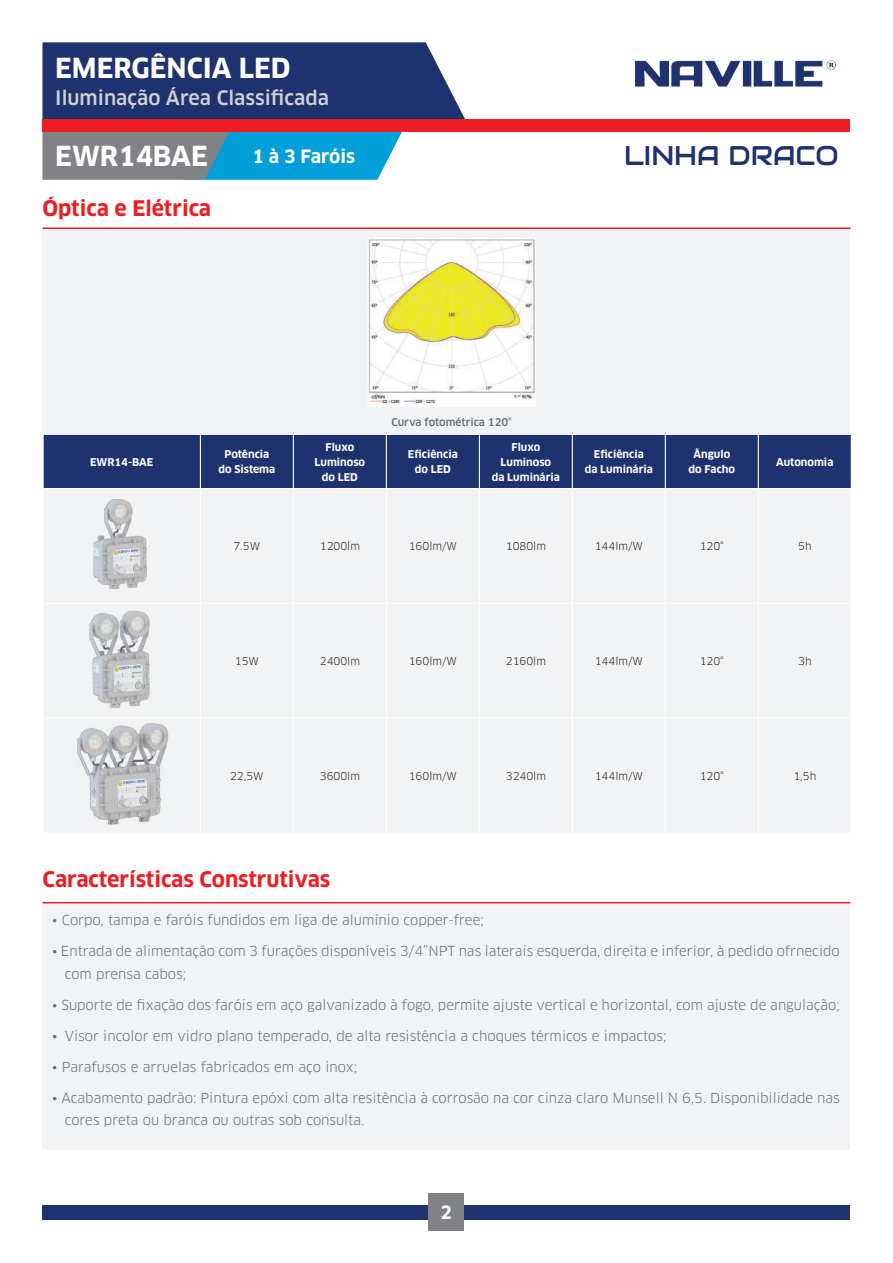
<style>
.page{position:relative;width:893px;height:1263px;background:#fff}
.page>*{position:absolute;margin:0;border:0;box-sizing:border-box;transform-origin:0 0}
.t1{font:700 27px "Clan OT";color:#fff}
.t2{font:27px "Audiowide";color:#1d326f}
.t3{font:700 21px "Clan OT";color:#ee1d23}
.t4{font:500 19.5px "Clan OT";color:#d1d2d4}
.t5{font:700 18px "Clan OT";color:#fff}
.t6{font:13.5px/22.5px "Clan OT";color:#6c6d70}
.t7{font:700 10.5px/15px "Clan OT";color:#fff;text-align:center}
.t8{font:10.5px "Clan OT";color:#231f20}
.t9{font:500 10.5px "Clan OT";color:#6c6d70}
</style>
<div class="page">
<svg style="left:42px;top:131px;width:360px;height:49px;background:#4895b2"></svg>
<div style="left:42px;top:42px;width:423px;height:79px;background:#1d326f"></div>
<div style="left:43px;top:119px;width:807px;height:13px;background:#ee1d23"></div>
<div style="left:43px;top:1205px;width:807px;height:13px;background:#1d326f"></div>
<div style="left:429px;top:1194px;width:35px;height:35px;background:#808285"></div>
<img style="left:635px;top:60px;width:201px;height:27px">
<div style="left:43px;top:902px;width:807px;height:247px;background:#f2f3f4"></div>
<div style="left:43px;top:227px;width:807px;height:212px;background:#f2f3f4"></div>
<hr style="left:43px;top:227px;width:807px;height:2px;background:#ee1d23">
<div style="left:43px;top:1206px;width:807px;height:13px;background:#1d326f"></div>
<div style="left:429px;top:1195px;width:35px;height:35px;background:#808285"></div>
<img style="left:368px;top:238px;width:168px;height:169px">
<hr style="left:43px;top:902px;width:807px;height:1px;background:#ee1d23">
<div style="left:44px;top:435px;width:807px;height:53px;background:#1d326f"></div>
<div style="left:44px;top:489px;width:807px;height:343px;background:#f2f3f4"></div>
<hr style="left:44px;top:603px;width:156px;height:1px;background:#fff">
<hr style="left:201px;top:603px;width:92px;height:1px;background:#fff">
<hr style="left:294px;top:603px;width:92px;height:1px;background:#fff">
<hr style="left:387px;top:603px;width:92px;height:1px;background:#fff">
<hr style="left:480px;top:603px;width:92px;height:1px;background:#fff">
<hr style="left:573px;top:603px;width:92px;height:1px;background:#fff">
<hr style="left:666px;top:603px;width:92px;height:1px;background:#fff">
<hr style="left:759px;top:603px;width:92px;height:1px;background:#fff">
<hr style="left:201px;top:718px;width:92px;height:1px;background:#fff">
<hr style="left:294px;top:718px;width:92px;height:1px;background:#fff">
<hr style="left:387px;top:718px;width:92px;height:1px;background:#fff">
<hr style="left:480px;top:718px;width:92px;height:1px;background:#fff">
<hr style="left:573px;top:718px;width:92px;height:1px;background:#fff">
<hr style="left:666px;top:718px;width:92px;height:1px;background:#fff">
<hr style="left:759px;top:718px;width:92px;height:1px;background:#fff">
<hr style="left:43px;top:434px;width:157px;height:1px;background:#fff">
<hr style="left:43px;top:435px;width:1px;height:53px;background:#fff">
<hr style="left:200px;top:434px;width:93px;height:1px;background:#fff">
<hr style="left:200px;top:435px;width:1px;height:53px;background:#fff">
<hr style="left:293px;top:434px;width:93px;height:1px;background:#fff">
<hr style="left:293px;top:435px;width:1px;height:53px;background:#fff">
<hr style="left:386px;top:434px;width:93px;height:1px;background:#fff">
<hr style="left:386px;top:435px;width:1px;height:53px;background:#fff">
<hr style="left:479px;top:434px;width:93px;height:1px;background:#fff">
<hr style="left:479px;top:435px;width:1px;height:53px;background:#fff">
<hr style="left:572px;top:434px;width:93px;height:1px;background:#fff">
<hr style="left:572px;top:435px;width:1px;height:53px;background:#fff">
<hr style="left:665px;top:434px;width:93px;height:1px;background:#fff">
<hr style="left:665px;top:435px;width:1px;height:53px;background:#fff">
<hr style="left:758px;top:434px;width:94px;height:1px;background:#fff">
<hr style="left:758px;top:435px;width:1px;height:53px;background:#fff">
<hr style="left:200px;top:488px;width:1px;height:115px;background:#fff">
<hr style="left:293px;top:488px;width:1px;height:115px;background:#fff">
<hr style="left:386px;top:488px;width:1px;height:115px;background:#fff">
<hr style="left:479px;top:488px;width:1px;height:115px;background:#fff">
<hr style="left:572px;top:488px;width:1px;height:115px;background:#fff">
<hr style="left:665px;top:488px;width:1px;height:115px;background:#fff">
<hr style="left:758px;top:488px;width:1px;height:115px;background:#fff">
<hr style="left:200px;top:603px;width:1px;height:115px;background:#fff">
<hr style="left:293px;top:603px;width:1px;height:115px;background:#fff">
<hr style="left:386px;top:603px;width:1px;height:115px;background:#fff">
<hr style="left:479px;top:603px;width:1px;height:115px;background:#fff">
<hr style="left:572px;top:603px;width:1px;height:115px;background:#fff">
<hr style="left:665px;top:603px;width:1px;height:115px;background:#fff">
<hr style="left:758px;top:603px;width:1px;height:115px;background:#fff">
<hr style="left:200px;top:718px;width:1px;height:114px;background:#fff">
<hr style="left:293px;top:718px;width:1px;height:114px;background:#fff">
<hr style="left:386px;top:718px;width:1px;height:114px;background:#fff">
<hr style="left:479px;top:718px;width:1px;height:114px;background:#fff">
<hr style="left:572px;top:718px;width:1px;height:114px;background:#fff">
<hr style="left:665px;top:718px;width:1px;height:114px;background:#fff">
<hr style="left:758px;top:718px;width:1px;height:114px;background:#fff">
<img style="left:44px;top:489px;width:156px;height:110px">
<img style="left:47px;top:604px;width:153px;height:109px">
<img style="left:44px;top:718px;width:156px;height:114px">
<h1 class="t1" style="left:55px;top:52px;width:237px">EMERGÊNCIA LED</h1>
<h3 class="t4" style="left:55px;top:86px;width:275px">Iluminação Área Classificada</h3>
<h1 class="t1" style="left:55px;top:140px;width:154px">EWR14BAE</h1>
<h3 class="t5" style="left:253px;top:146px;width:104px">1 à 3 Faróis</h3>
<h1 class="t2" style="left:624px;top:138px;width:216px">LINHA DRACO</h1>
<h2 class="t3" style="left:43px;top:196px;width:170px">Óptica e Elétrica</h2>
<p class="t9" style="left:392px;top:416px;width:122px">Curva fotométrica 120°</p>
<p class="t7" style="left:90px;top:454px;width:65px">EWR14-BAE</p>
<p class="t7" style="left:219px;top:447px;width:58px">Potência do Sistema</p>
<p class="t7" style="left:315px;top:439px;width:52px">Fluxo<br>Luminoso do LED</p>
<p class="t7" style="left:408px;top:447px;width:51px">Eficiência do LED</p>
<p class="t7" style="left:492px;top:439px;width:70px">Fluxo<br>Luminoso<br>da Luminária</p>
<p class="t7" style="left:585px;top:447px;width:70px">Eficiência<br>da Luminária</p>
<p class="t7" style="left:689px;top:447px;width:48px">Ângulo do Facho</p>
<p class="t7" style="left:776px;top:454px;width:59px">Autonomia</p>
<p class="t8" style="left:234px;top:540px;width:28px">7.5W</p>
<p class="t8" style="left:320px;top:540px;width:42px">1200lm</p>
<p class="t8" style="left:409px;top:540px;width:50px">160lm/W</p>
<p class="t8" style="left:506px;top:540px;width:42px">1080lm</p>
<p class="t8" style="left:595px;top:540px;width:50px">144lm/W</p>
<p class="t8" style="left:700px;top:540px;width:26px">120°</p>
<p class="t8" style="left:798px;top:540px;width:15px">5h</p>
<p class="t8" style="left:235px;top:655px;width:26px">15W</p>
<p class="t8" style="left:320px;top:655px;width:42px">2400lm</p>
<p class="t8" style="left:409px;top:655px;width:50px">160lm/W</p>
<p class="t8" style="left:506px;top:655px;width:42px">2160lm</p>
<p class="t8" style="left:595px;top:655px;width:50px">144lm/W</p>
<p class="t8" style="left:700px;top:655px;width:26px">120°</p>
<p class="t8" style="left:798px;top:655px;width:15px">3h</p>
<p class="t8" style="left:230px;top:769px;width:35px">22,5W</p>
<p class="t8" style="left:320px;top:769px;width:42px">3600lm</p>
<p class="t8" style="left:409px;top:769px;width:50px">160lm/W</p>
<p class="t8" style="left:506px;top:769px;width:42px">3240lm</p>
<p class="t8" style="left:595px;top:769px;width:50px">144lm/W</p>
<p class="t8" style="left:700px;top:769px;width:26px">120°</p>
<p class="t8" style="left:793px;top:769px;width:24px">1,5h</p>
<h2 class="t3" style="left:43px;top:867px;width:289px">Características Construtivas</h2>
<p class="t6" style="left:52px;top:909px;width:433px">• Corpo, tampa e faróis fundidos em liga de alumínio copper-free;</p>
<p class="t6" style="left:65px;top:940px;width:776px;text-indent:-13px">• Entrada de alimentação com 3 furações disponíveis 3/4”NPT nas laterais esquerda, direita e inferior, à pedido ofrnecido com prensa cabos;</p>
<p class="t6" style="left:52px;top:994px;width:789px">• Suporte de fixação dos faróis em aço galvanizado à fogo, permite ajuste vertical e horizontal, com ajuste de angulação;</p>
<p class="t6" style="left:52px;top:1025px;width:616px">• Visor incolor em vidro plano temperado, de alta resistência a choques térmicos e impactos;</p>
<p class="t6" style="left:52px;top:1056px;width:307px">• Parafusos e arruelas fabricados em aço inox;</p>
<p class="t6" style="left:65px;top:1087px;width:776px;text-indent:-13px">• Acabamento padrão: Pintura epóxi com alta resitência à corrosão na cor cinza claro Munsell N 6,5. Disponibilidade nas cores preta ou branca ou outras sob consulta.</p>
<h3 class="t5" style="left:441px;top:1201px;width:13px">2</h3>
</div>
